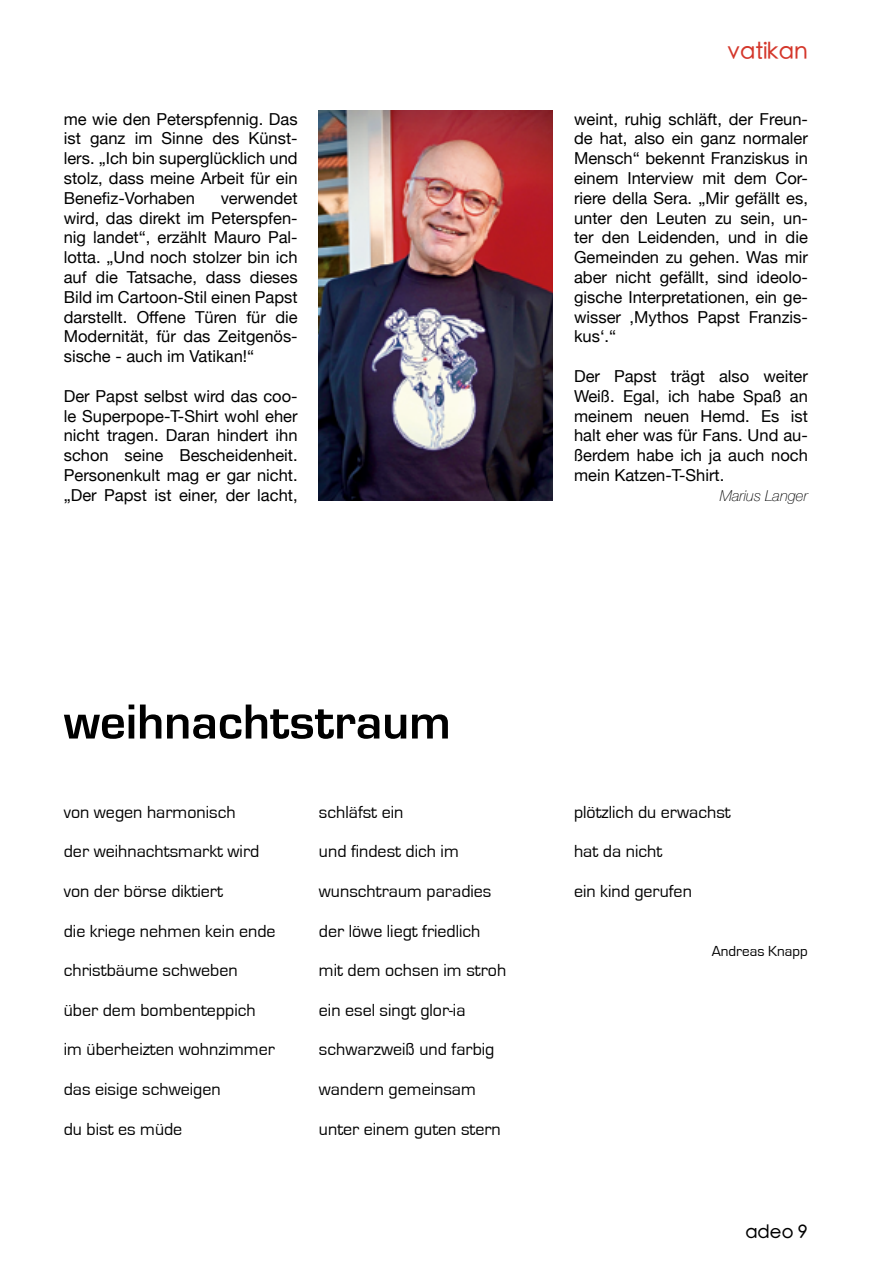
<style>
.page{position:relative;width:893px;height:1263px;background:#fff}
.page>*{position:absolute;margin:0;border:0;box-sizing:border-box;transform-origin:0 0}
.t1{font:700 51px "Eurostile";color:#000}
.t2{font:500 22.5px "ST Heiti SC";color:#d4372b}
.t3{font:18px/39.6px "Eurostile";color:#000}
.t4{font:500 18px "ST Heiti SC";color:#000}
.t5{font:16.5px/19.8px "Helvetica Neue";color:#000;text-align:justify}
.t6{font:15px "Eurostile";color:#000}
.t7{font:italic 100 15px "Helvetica Neue";color:#000}
</style>
<div class="page">
<img style="left:319px;top:111px;width:234px;height:390px">
<p class="t5" style="left:64px;top:110px;width:235px">me wie den Peterspfennig. Das ist ganz im Sinne des Künst&shy;lers. „Ich bin superglücklich und stolz, dass meine Arbeit für ein Benefiz-Vorhaben</p>
<p class="t5" style="left:64px;top:189px;width:235px;text-indent:157px">verwendet wird, das direkt im Peterspfen&shy;nig landet“, erzählt Mauro Pal&shy;lotta. „Und noch stolzer bin ich auf die Tatsache, dass dieses Bild im Cartoon-Stil einen Papst darstellt. Offene Türen für die Modernität, für das Zeitgenös&shy;sische - auch im Vatikan!“</p>
<p class="t5" style="left:64px;top:387px;width:235px">Der Papst selbst wird das coo&shy;le Superpope-T-Shirt wohl eher nicht tragen. Daran hindert ihn schon seine Bescheidenheit.<br>Personenkult mag er gar nicht. „Der Papst ist einer, der lacht,</p>
<h2 class="t2" style="left:728px;top:39px;width:82px">vatikan</h2>
<p class="t5" style="left:574px;top:110px;width:235px">weint, ruhig schläft, der Freun&shy;de hat, also ein ganz normaler Mensch“ bekennt Franziskus in einem Interview mit dem Cor&shy;riere della Sera. „Mir gefällt es, unter den Leuten zu sein, un&shy;ter den Leidenden, und in die Gemeinden zu gehen. Was mir aber nicht gefällt, sind ideolo&shy;gische Interpretationen, ein ge&shy;wisser ‚Mythos Papst Franzis&shy;kus‘.“</p>
<p class="t5" style="left:574px;top:367px;width:235px">Der Papst trägt also weiter Weiß. Egal, ich habe Spaß an meinem neuen Hemd. Es ist halt eher was für Fans. Und au&shy;ßerdem habe ich ja auch noch mein Katzen-T-Shirt.</p>
<p class="t7" style="left:720px;top:484px;width:90px">Marius Langer</p>
<h1 class="t1" style="left:64px;top:694px;width:389px">weihnachtstraum</h1>
<p class="t3" style="left:64px;top:792px;width:197px">von wegen harmonisch der weihnachtsmarkt wird</p>
<p class="t3" style="left:64px;top:871px;width:161px">von der börse diktiert</p>
<p class="t3" style="left:64px;top:911px;width:213px">die kriege nehmen kein ende christbäume schweben über dem bombenteppich im überheizten wohnzimmer das eisige schweigen</p>
<p class="t3" style="left:64px;top:1109px;width:120px">du bist es müde</p>
<p class="t3" style="left:319px;top:792px;width:141px">schläfst ein<br>und findest dich im</p>
<p class="t3" style="left:319px;top:871px;width:174px">wunschtraum paradies</p>
<p class="t3" style="left:319px;top:911px;width:189px">der löwe liegt friedlich mit dem ochsen im stroh ein esel singt glor-ia schwarzweiß und farbig wandern gemeinsam</p>
<p class="t3" style="left:319px;top:1109px;width:183px">unter einem guten stern</p>
<p class="t3" style="left:574px;top:792px;width:158px">plötzlich du erwachst hat da nicht</p>
<p class="t3" style="left:574px;top:871px;width:119px">ein kind gerufen</p>
<p class="t6" style="left:712px;top:943px;width:98px">Andreas Knapp</p>
<p class="t4" style="left:745px;top:1223px;width:64px">adeo 9</p>
</div>
